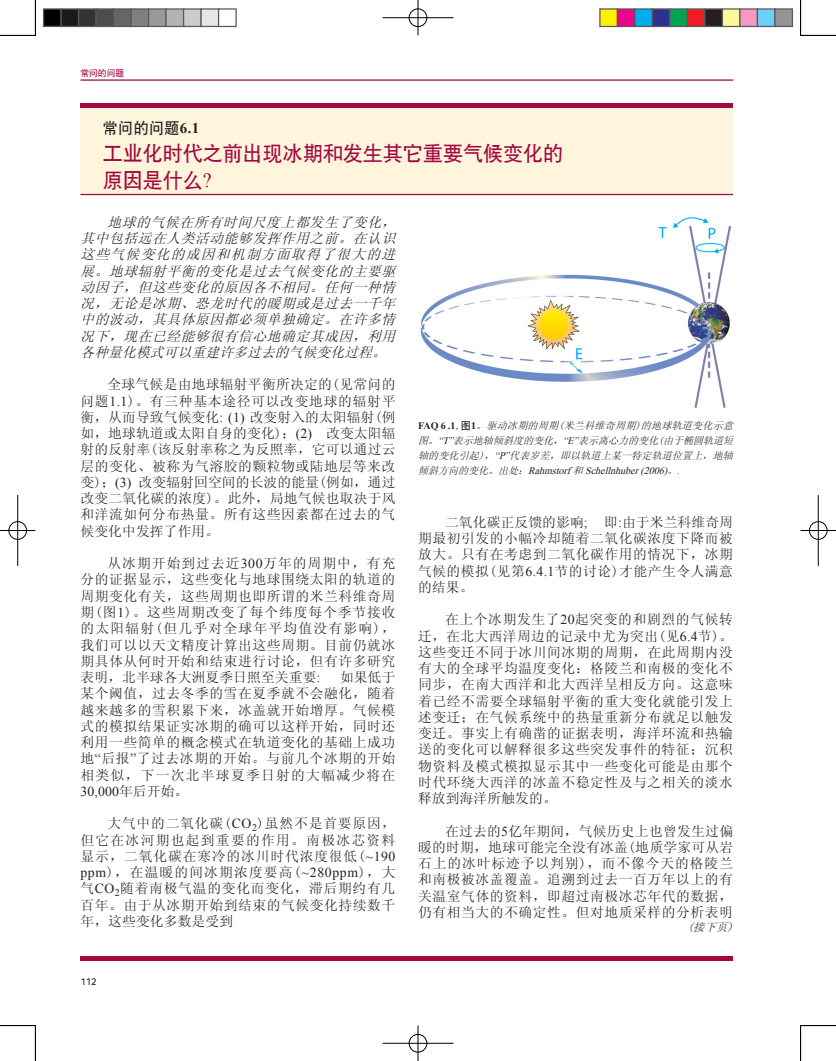
<style>
.page{position:relative;width:836px;height:1061px;background:#fff}
.page>*{position:absolute;margin:0;border:0;box-sizing:border-box;transform-origin:0 0}
.t1{font:20px/27px "SIL Hei Med Jian";color:#a20841}
.t2{font:15px "SIL Hei Med Jian";letter-spacing:.025em;color:#231f20}
.t3{font:13.75px/16.2px "Sim Sun";letter-spacing:.045em;color:#231f20;text-align:justify}
.t4{font:italic 13.75px/16.2px "Sim Sun";color:#231f20;text-align:justify}
.t5{font:13.75px "Times New Roman";color:#231f20}
.t6{font:italic 11.25px "Sim Sun";color:#231f20}
.t7{font:italic 10px/15px "Sim Sun";color:#231f20;text-align:justify}
.t8{font:italic 10px "Times New Roman";color:#231f20}
.t9{font:10px "SIL Hei Med Jian";color:#231f20}
.t10{font:8.75px "SIL Hei Med Jian";color:#a20841}
.s1{font-family:"Times New Roman";font-weight:700}
.s2{font-family:"Times New Roman"}
.s3{font-family:"Times New Roman";font-weight:700;font-style:normal}
.s4{font-style:normal}
.s5{font-family:"SIL Hei Med Jian";font-style:normal}
.s6{font-family:"Sim Sun"}
</style>
<div class="page">
<hr style="left:80px;top:79px;width:653px;height:2px;background:#a20841">
<div style="left:80px;top:107px;width:653px;height:87px;background:#fef5dc"></div>
<hr style="left:80px;top:103px;width:653px;height:4px;background:#a20841">
<hr style="left:80px;top:194px;width:653px;height:1px;background:#a20841">
<div style="left:80px;top:956px;width:653px;height:5px;background:#a20841"></div>
<img style="left:420px;top:217px;width:310px;height:191px">
<hr style="left:0;top:35px;width:35px;height:1px;background:#000">
<hr style="left:800px;top:35px;width:36px;height:1px;background:#000">
<hr style="left:0;top:1025px;width:35px;height:1px;background:#000">
<hr style="left:800px;top:1025px;width:36px;height:1px;background:#000">
<hr style="left:35px;top:0;width:1px;height:35px;background:#000">
<hr style="left:35px;top:1025px;width:1px;height:36px;background:#000">
<hr style="left:800px;top:0;width:1px;height:35px;background:#000">
<hr style="left:800px;top:1025px;width:1px;height:36px;background:#000">
<div style="left:408px;top:8px;width:20px;height:19px;border:2px solid #fff;border-radius:50%"></div>
<hr style="left:382px;top:17px;width:71px;height:2px;background:#fff">
<hr style="left:417px;top:0;width:2px;height:35px;background:#fff">
<div style="left:409px;top:9px;width:18px;height:18px;border:1px solid #000;border-radius:50%"></div>
<hr style="left:382px;top:18px;width:71px;height:1px;background:#000">
<hr style="left:418px;top:0;width:1px;height:35px;background:#000">
<div style="left:408px;top:1033px;width:20px;height:20px;border:2px solid #fff;border-radius:50%"></div>
<hr style="left:382px;top:1042px;width:71px;height:2px;background:#fff">
<hr style="left:417px;top:1025px;width:2px;height:36px;background:#fff">
<div style="left:409px;top:1034px;width:18px;height:18px;border:1px solid #000;border-radius:50%"></div>
<hr style="left:382px;top:1043px;width:71px;height:1px;background:#000">
<hr style="left:418px;top:1025px;width:1px;height:36px;background:#000">
<div style="left:8px;top:521px;width:19px;height:19px;border:2px solid #fff;border-radius:50%"></div>
<hr style="left:17px;top:495px;width:2px;height:71px;background:#fff">
<div style="left:9px;top:521px;width:18px;height:18px;border:1px solid #000;border-radius:50%"></div>
<hr style="left:0;top:530px;width:35px;height:1px;background:#000">
<hr style="left:18px;top:495px;width:1px;height:71px;background:#000">
<div style="left:808px;top:521px;width:20px;height:19px;border:2px solid #fff;border-radius:50%"></div>
<hr style="left:817px;top:495px;width:2px;height:71px;background:#fff">
<div style="left:809px;top:521px;width:18px;height:18px;border:1px solid #000;border-radius:50%"></div>
<hr style="left:800px;top:530px;width:36px;height:1px;background:#000">
<hr style="left:818px;top:495px;width:1px;height:71px;background:#000">
<div style="left:44px;top:9px;width:17px;height:17px;background:#000"></div>
<div style="left:43px;top:8px;width:19px;height:19px;border:1px solid #595959"></div>
<div style="left:61px;top:9px;width:18px;height:17px;background:#1a1a1a"></div>
<div style="left:60px;top:8px;width:19px;height:19px;border:1px solid #595959"></div>
<div style="left:79px;top:9px;width:17px;height:17px;background:#333"></div>
<div style="left:78px;top:8px;width:19px;height:19px;border:1px solid #595959"></div>
<div style="left:96px;top:9px;width:18px;height:17px;background:#4d4d4d"></div>
<div style="left:95px;top:8px;width:19px;height:19px;border:1px solid #595959"></div>
<div style="left:114px;top:9px;width:17px;height:17px;background:#666"></div>
<div style="left:113px;top:8px;width:19px;height:19px;border:1px solid #595959"></div>
<div style="left:131px;top:9px;width:18px;height:17px;background:#808080"></div>
<div style="left:130px;top:8px;width:19px;height:19px;border:1px solid #595959"></div>
<div style="left:149px;top:9px;width:17px;height:17px;background:#999"></div>
<div style="left:148px;top:8px;width:19px;height:19px;border:1px solid #595959"></div>
<div style="left:166px;top:9px;width:18px;height:17px;background:#b3b3b3"></div>
<div style="left:165px;top:8px;width:19px;height:19px;border:1px solid #595959"></div>
<div style="left:184px;top:9px;width:17px;height:17px;background:#ccc"></div>
<div style="left:183px;top:8px;width:19px;height:19px;border:1px solid #595959"></div>
<div style="left:201px;top:9px;width:18px;height:17px;background:#e6e6e6"></div>
<div style="left:200px;top:8px;width:19px;height:19px;border:1px solid #595959"></div>
<div style="left:218px;top:8px;width:19px;height:19px;border:1px solid #595959"></div>
<div style="left:600px;top:9px;width:17px;height:17px;background:#fff101"></div>
<div style="left:599px;top:8px;width:19px;height:19px;border:1px solid #595959"></div>
<div style="left:617px;top:9px;width:18px;height:17px;background:#ed028c"></div>
<div style="left:617px;top:8px;width:18px;height:19px;border:1px solid #595959"></div>
<div style="left:635px;top:9px;width:17px;height:17px;background:#00aeef"></div>
<div style="left:634px;top:8px;width:19px;height:19px;border:1px solid #595959"></div>
<div style="left:652px;top:9px;width:18px;height:17px;background:#2e3092"></div>
<div style="left:652px;top:8px;width:18px;height:19px;border:1px solid #595959"></div>
<div style="left:670px;top:9px;width:17px;height:17px;background:#00a54f"></div>
<div style="left:669px;top:8px;width:19px;height:19px;border:1px solid #595959"></div>
<div style="left:687px;top:9px;width:18px;height:17px;background:#ee1d23"></div>
<div style="left:687px;top:8px;width:18px;height:19px;border:1px solid #595959"></div>
<div style="left:705px;top:9px;width:17px;height:17px;background:#231f20"></div>
<div style="left:704px;top:8px;width:19px;height:19px;border:1px solid #595959"></div>
<div style="left:722px;top:9px;width:18px;height:17px;background:#fff79a"></div>
<div style="left:722px;top:8px;width:18px;height:19px;border:1px solid #595959"></div>
<div style="left:740px;top:9px;width:17px;height:17px;background:#f499c2"></div>
<div style="left:739px;top:8px;width:19px;height:19px;border:1px solid #595959"></div>
<div style="left:757px;top:9px;width:18px;height:17px;background:#6bcff6"></div>
<div style="left:757px;top:8px;width:18px;height:19px;border:1px solid #595959"></div>
<div style="left:775px;top:9px;width:17px;height:17px;background:#939598"></div>
<div style="left:774px;top:8px;width:19px;height:19px;border:1px solid #595959"></div>
<p class="t10" style="left:80px;top:67px;width:45px">常问的问题</p>
<p class="t2" style="left:103px;top:118px;width:98px">常问的问题<span class="s1">6.1</span></p>
<h1 class="t1" style="left:103px;top:138px;width:462px">工业化时代之前出现冰期和发生其它重要气候变化的原因是什么<span class="s2">?</span></h1>
<p class="t4" style="left:80px;top:214px;width:320px;text-indent:27px">地球的气候在所有时间尺度上都发生了变化，其中包括远在人类活动能够发挥作用之前。在认识这些气候变化的成因和机制方面取得了很大的进展。地球辐射平衡的变化是过去气候变化的主要驱动因子，但这些变化的原因各不相同。任何一种情况，无论是冰期、恐龙时代的暖期或是过去一千年中的波动，其具体原因都必须单独确定。在许多情况下，现在已经能够很有信心地确定其成因，利用各种量化模式可以重建许多过去的气候变化过程。</p>
<p class="t3" style="left:80px;top:376px;width:317px;text-indent:27px">全球气候是由地球辐射平衡所决定的(见常问的问题<span class="s2">1.1</span>)。有三种基本途径可以改变地球的辐射平衡，从而导致气候变化<span class="s2">: (1)</span> 改变射入的太阳辐射(例如，地球轨道或太阳自身的变化)；<span class="s2">(2)</span> 改变太阳辐射的反射率(该反射率称之为反照率，它可以通过云层的变化、被称为气溶胶的颗粒物或陆地层等来改变)；<span class="s2">(3)</span> 改变辐射回空间的长波的能量(例如，通过改变二氧化碳的浓度)。此外，局地气候也取决于风和洋流如何分布热量。所有这些因素都在过去的气候变化中发挥了作用。</p>
<p class="t3" style="left:80px;top:555px;width:317px;text-indent:27px">从冰期开始到过去近<span class="s2">300</span>万年的周期中，有充分的证据显示，这些变化与地球围绕太阳的轨道的周期变化有关，这些周期也即所谓的米兰科维奇周期(图<span class="s2">1</span>)。这些周期改变了每个纬度每个季节接收的太阳辐射(但几乎对全球年平均值没有影响)，我们可以以天文精度计算出这些周期。目前仍就冰期具体从何时开始和结束进行讨论，但有许多研究表明，北半球各大洲夏季日照至关重要<span class="s2">:</span></p>
<p class="t7" style="left:418px;top:418px;width:319px"><span class="s3">F A Q 6 . 1</span> <span class="s4">,</span> <span class="s5">图</span> <span class="s3">1</span> 。驱动冰期的周期(米兰科维奇周期)的地球轨道变化示意图。<span class="s2">“T”</span>表示地轴倾斜度的变化，<span class="s2">“E”</span>表示离心力的变化(由于椭圆轨道短轴的变化引起)，<span class="s2">“P”</span>代表岁差，即以轨道上某一特定轨道位置上，地轴</p>
<p class="t8" style="left:418px;top:465px;width:266px"><span class="s6">倾斜方向的变化。出处：</span>Rahmstorf <span class="s6">和</span> Schellnhuber(2006)<span class="s6">。</span>.</p>
<p class="t3" style="left:418px;top:514px;width:316px;text-indent:27px">二氧化碳正反馈的影响<span class="s2">;</span> 即<span class="s2">:</span>由于米兰科维奇周期最初引发的小幅冷却随着二氧化碳浓度下降而被放大。只有在考虑到二氧化碳作用的情况下，冰期气候的模拟(见第<span class="s2">6.4.1</span>节的讨论)才能产生令人满意的结果。</p>
<p class="t3" style="left:418px;top:611px;width:317px;text-indent:27px">在上个冰期发生了<span class="s2">20</span>起突变的和剧烈的气候转迁，在北大西洋周边的记录中尤为突出(见<span class="s2">6.4</span>节)。这些变迁不同于冰川间冰期的周期，在此周期内没有大的全球平均温度变化：格陵兰和南极的变化不同步，在南大西洋和北大西洋呈相反方向。这意味着已经不需要全球辐射平衡的重大变化就能引发上述变迁；在气候系统中的热量重新分布就足以触发变迁。事实上有确凿的证据表明，海洋环流和热输送的变化可以解释很多这些突发事件的特征；沉积物资料及模式模拟显示其中一些变化可能是由那个时代环绕大西洋的冰盖不稳定性及与之相关的淡水释放到海洋所触发的。</p>
<p class="t3" style="left:418px;top:822px;width:317px;text-indent:27px">在过去的<span class="s2">5</span>亿年期间，气候历史上也曾发生过偏暖的时期，地球可能完全没有冰盖(地质学家可从岩石上的冰叶标迹予以判别)，而不像今天的格陵兰和南极被冰盖覆盖。追溯到过去一百万年以上的有关温室气体的资料，即超过南极冰芯年代的数据，仍有相当大的不确定性。但对地质采样的分析表明</p>
<p class="t3" style="left:80px;top:669px;width:316px;text-indent:260px">如果低于某个阈值，过去冬季的雪在夏季就不会融化，随着越来越多的雪积累下来，冰盖就开始增厚。气候模式的模拟结果证实冰期的确可以这样开始，同时还利用一些简单的概念模式在轨道变化的基础上成功地<span class="s2">“</span>后报<span class="s2">”</span>了过去冰期的开始。与前几个冰期的开始相类似，下一次北半球夏季日射的大幅减少将在</p>
<p class="t5" style="left:80px;top:783px;width:109px">30,000<span class="s6">年后开始。</span></p>
<p class="t3" style="left:80px;top:815px;width:317px;text-indent:27px">大气中的二氧化碳(<span class="s2">CO</span><sub>2</sub>)虽然不是首要原因，但它在冰河期也起到重要的作用。南极冰芯资料显示，二氧化碳在寒冷的冰川时代浓度很低(<span class="s2">~190 ppm</span>)，在温暖的间冰期浓度要高(<span class="s2">~280ppm</span>)，大气<span class="s2">CO</span><sub>2</sub>随着南极气温的变化而变化，滞后期约有几百年。由于从冰期开始到结束的气候变化持续数千年，这些变化多数是受到</p>
<p class="t6" style="left:687px;top:921px;width:50px">(接下页)</p>
<p class="t9" style="left:80px;top:975px;width:18px">112</p>
</div>
